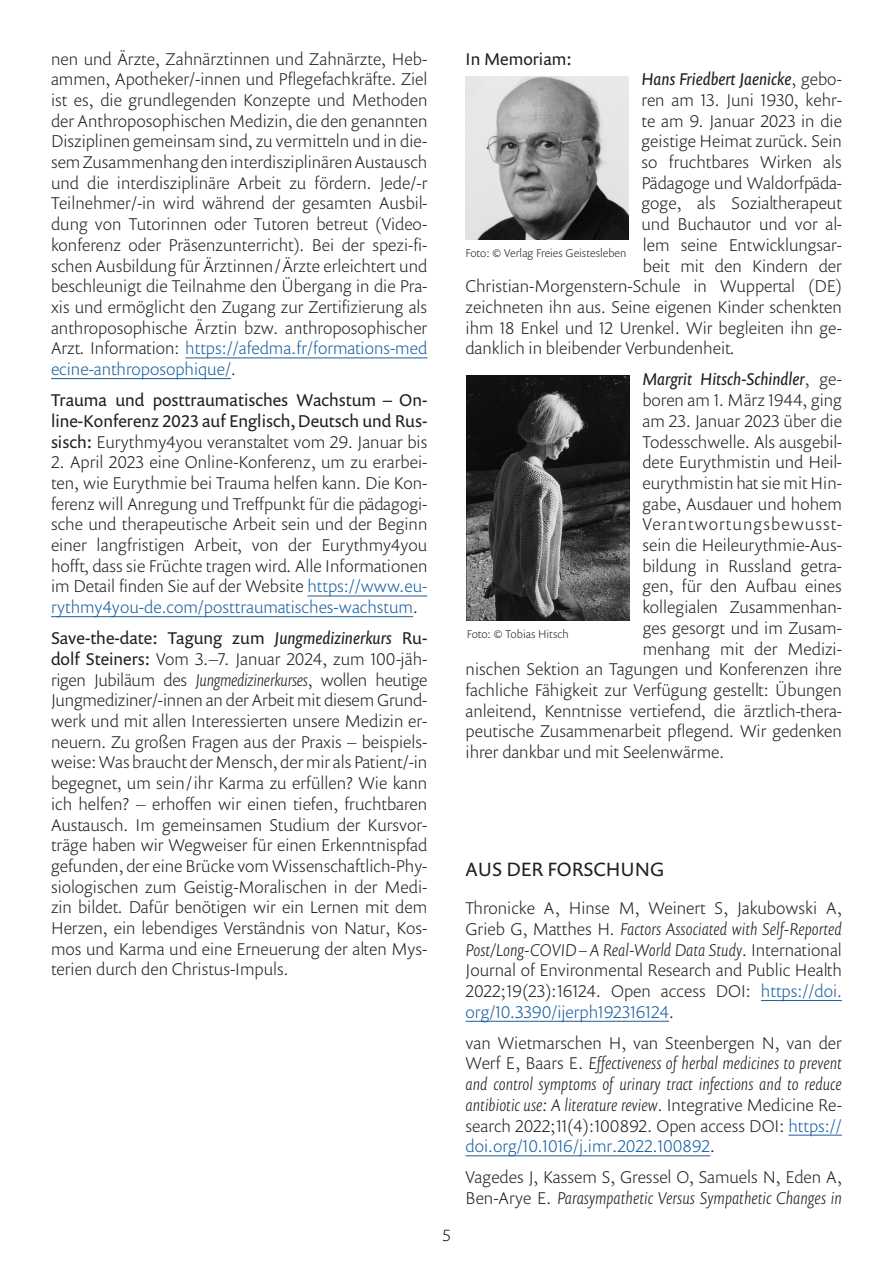
<style>
.page{position:relative;width:893px;height:1263px;background:#fff}
.page>*{position:absolute;margin:0;border:0;box-sizing:border-box;transform-origin:0 0}
.t1{font:19.5px "Prenton RP Pro";color:#231f20}
.t2{font:300 17.25px/20.7px "Prenton RP Pro";color:#231f20;text-align:justify}
.t3{font:italic 300 17.25px/20.7px "Prenton RP Pro";color:#231f20;text-align:justify}
.t4{font:17.25px/20.7px "Prenton RP Pro";color:#231f20;text-align:justify}
.t5{font:italic 17.25px "Prenton RP Pro";color:#231f20}
.t6{font:300 17.25px "Prenton RP Pro";letter-spacing:.06em;color:#231f20}
.t7{font:300 16.5px "Prenton RP Pro";color:#231f20}
.t8{font:300 11.55px "Prenton RP Pro";color:#231f20}
.s1{color:#175d9e}
.s2{font-weight:300}
.s3{font-weight:400}
.s4{font-weight:400;font-style:italic}
.s5{font-style:italic}
.s6{font-weight:300;font-style:normal}
.s7{font-style:normal}
.s8{font-style:normal;color:#175d9e}
</style>
<div class="page">
<hr style="left:185px;top:357px;width:242px;height:1px;background:#175d9e">
<hr style="left:51px;top:378px;width:180px;height:1px;background:#175d9e">
<hr style="left:307px;top:596px;width:120px;height:1px;background:#175d9e">
<hr style="left:51px;top:616px;width:362px;height:1px;background:#175d9e">
<hr style="left:761px;top:1000px;width:81px;height:1px;background:#175d9e">
<hr style="left:466px;top:1021px;width:203px;height:1px;background:#175d9e">
<hr style="left:788px;top:1135px;width:54px;height:1px;background:#175d9e">
<hr style="left:466px;top:1155px;width:244px;height:1px;background:#175d9e">
<img style="left:466px;top:375px;width:164px;height:245px">
<img style="left:466px;top:77px;width:163px;height:163px">
<p class="t2" style="left:51px;top:48px;width:378px">nen und Ärzte, Zahnärztinnen und Zahnärzte, Heb&shy;ammen, Apotheker/-innen und Pflegefachkräfte. Ziel ist es, die grundlegenden Konzepte und Methoden der Anthroposophischen Medizin, die den genannten Disziplinen gemeinsam sind, zu vermitteln und in die&shy;sem Zusammenhang den interdisziplinären Austausch und die interdisziplinäre Arbeit zu fördern. Jede/-r Teilnehmer/-in wird während der gesamten Ausbil&shy;dung von Tutorinnen oder Tutoren betreut (Video&shy;konferenz oder Präsenzunterricht). Bei der spezi-fi&shy;schen Ausbildung für Ärztinnen / Ärzte erleichtert und beschleunigt die Teilnahme den Übergang in die Pra&shy;xis und ermöglicht den Zugang zur Zertifizierung als anthroposophische Ärztin bzw. anthroposophischer Arzt. Information: <span class="s1">https://afedma.fr/formations-med ecine-anthroposophique/</span>.</p>
<p class="t4" style="left:51px;top:390px;width:378px">Trauma und posttraumatisches Wachstum – On&shy;line-Konferenz 2023 auf Englisch, Deutsch und Rus&shy;sisch: <span class="s2">Eurythmy4you veranstaltet vom 29. Januar bis</span></p>
<p class="t2" style="left:51px;top:451px;width:378px">2. April 2023 eine Online-Konferenz, um zu erarbei&shy;ten, wie Eurythmie bei Trauma helfen kann. Die Kon&shy;ferenz will Anregung und Treffpunkt für die pädagogi&shy;sche und therapeutische Arbeit sein und der Beginn einer langfristigen Arbeit, von der Eurythmy4you hofft, dass sie Früchte tragen wird. Alle Informationen im Detail finden Sie auf der Website <span class="s1">https://www.eu&shy;rythmy4you-de.com/posttraumatisches-wachstum</span>.</p>
<p class="t2" style="left:51px;top:627px;width:378px"><span class="s3">Save-the-date: Tagung zum</span> <span class="s4">Jungmedizinerkurs</span> <span class="s3">Ru&shy;dolf Steiners:</span> Vom 3.–7. Januar 2024, zum 100-jäh&shy;rigen Jubiläum des <span class="s5">Jungmedizinerkurses</span>, wollen heutige Jungmediziner/-innen an der Arbeit mit diesem Grund&shy;werk und mit allen Interessierten unsere Medizin er&shy;neuern. Zu großen Fragen aus der Praxis – beispiels&shy;weise: Was braucht der Mensch, der mir als Patient/-in begegnet, um sein / ihr Karma zu erfüllen? Wie kann ich helfen? – erhoffen wir einen tiefen, fruchtbaren Austausch. Im gemeinsamen Studium der Kursvor&shy;träge haben wir Wegweiser für einen Erkenntnispfad gefunden, der eine Brücke vom Wissenschaftlich-Phy&shy;siologischen zum Geistig-Moralischen in der Medi&shy;zin bildet. Dafür benötigen wir ein Lernen mit dem Herzen, ein lebendiges Verständnis von Natur, Kos&shy;mos und Karma und eine Erneuerung der alten Mys&shy;terien durch den Christus-Impuls.</p>
<p class="t7" style="left:442px;top:1223px;width:10px">5</p>
<p class="t4" style="left:466px;top:48px;width:108px">In Memoriam:</p>
<p class="t5" style="left:642px;top:67px;width:202px">Hans Friedbert Jaenicke<span class="s6">, gebo-</span></p>
<p class="t2" style="left:642px;top:89px;width:202px">ren am 13. Juni 1930, kehr-</p>
<p class="t2" style="left:642px;top:110px;width:202px">te am 9. Januar 2023 in die</p>
<p class="t2" style="left:642px;top:130px;width:202px">geistige Heimat zurück. Sein</p>
<p class="t2" style="left:642px;top:151px;width:202px">so fruchtbares Wirken als</p>
<p class="t2" style="left:642px;top:172px;width:202px">Pädagoge und Waldorfpäda-</p>
<p class="t2" style="left:642px;top:192px;width:202px">goge, als Sozialtherapeut</p>
<p class="t2" style="left:642px;top:213px;width:202px">und Buchautor und vor al-</p>
<p class="t2" style="left:643px;top:234px;width:201px">lem seine Entwicklungsar-</p>
<p class="t2" style="left:643px;top:255px;width:201px">beit mit den Kindern der</p>
<p class="t2" style="left:466px;top:275px;width:378px">Christian-Morgenstern-Schule in Wuppertal (DE)</p>
<p class="t2" style="left:466px;top:296px;width:378px">zeichneten ihn aus. Seine eigenen Kinder schenkten</p>
<p class="t2" style="left:466px;top:317px;width:378px">ihm 18 Enkel und 12 Urenkel. Wir begleiten ihn ge-</p>
<p class="t2" style="left:466px;top:337px;width:271px">danklich in bleibender Verbundenheit.</p>
<p class="t5" style="left:642px;top:367px;width:201px">Margrit Hitsch-Schindler<span class="s6">, ge-</span></p>
<p class="t2" style="left:642px;top:389px;width:201px">boren am 1. März 1944, ging</p>
<p class="t2" style="left:642px;top:410px;width:201px">am 23. Januar 2023 über die</p>
<p class="t2" style="left:642px;top:431px;width:201px">Todesschwelle. Als ausgebil-</p>
<p class="t2" style="left:642px;top:451px;width:201px">dete Eurythmistin und Heil-</p>
<p class="t2" style="left:642px;top:472px;width:201px">eurythmistin hat sie mit Hin-</p>
<p class="t2" style="left:642px;top:493px;width:201px">gabe, Ausdauer und hohem</p>
<p class="t6" style="left:642px;top:512px;width:201px">Verantwortungsbewusst-</p>
<p class="t2" style="left:642px;top:534px;width:201px">sein die Heileurythmie-Aus-</p>
<p class="t2" style="left:642px;top:555px;width:201px">bildung in Russland getra-</p>
<p class="t2" style="left:642px;top:575px;width:201px">gen, für den Aufbau eines</p>
<p class="t2" style="left:642px;top:596px;width:201px">kollegialen Zusammenhan-</p>
<p class="t2" style="left:643px;top:617px;width:201px">ges gesorgt und im Zusam-</p>
<p class="t2" style="left:643px;top:638px;width:201px">menhang mit der Medizi-</p>
<p class="t2" style="left:466px;top:658px;width:378px">nischen Sektion an Tagungen und Konferenzen ihre</p>
<p class="t2" style="left:466px;top:679px;width:378px">fachliche Fähigkeit zur Verfügung gestellt: Übungen</p>
<p class="t2" style="left:466px;top:700px;width:378px">anleitend, Kenntnisse vertiefend, die ärztlich-thera-</p>
<p class="t2" style="left:466px;top:720px;width:378px">peutische Zusammenarbeit pflegend. Wir gedenken</p>
<p class="t2" style="left:466px;top:741px;width:260px">ihrer dankbar und mit Seelenwärme.</p>
<p class="t8" style="left:466px;top:245px;width:162px">Foto: © Verlag Freies Geistesleben</p>
<p class="t8" style="left:467px;top:626px;width:103px">Foto: © Tobias Hitsch</p>
<p class="t1" style="left:466px;top:857px;width:200px">AUS DER FORSCHUNG</p>
<p class="t2" style="left:466px;top:897px;width:378px">Thronicke A, Hinse M, Weinert S, Jakubowski A, Grieb G, Matthes H. <span class="s5">Factors Associated with Self-Reported Post/Long-COVID – A Real-World Data Study</span>. International Journal of Environmental Research and Public Health 2022;19(23):16124. Open access DOI: <span class="s1">https://doi. org/10.3390/ijerph192316124</span>.</p>
<p class="t3" style="left:466px;top:1032px;width:378px"><span class="s7">van Wietmarschen H, van Steenbergen N, van der Werf E, Baars E.</span> Effectiveness of herbal medicines to prevent and control symptoms of urinary tract infections and to reduce antibiotic use: A literature review<span class="s7">. Integrative Medicine Re&shy;search 2022;11(4):100892. Open access DOI:</span> <span class="s8">https:// doi.org/10.1016/j.imr.2022.100892</span><span class="s7">.</span></p>
<p class="t2" style="left:466px;top:1166px;width:378px">Vagedes J, Kassem S, Gressel O, Samuels N, Eden A,<br>Ben-Arye E. <span class="s5">Parasympathetic Versus Sympathetic Changes in</span></p>
</div>
